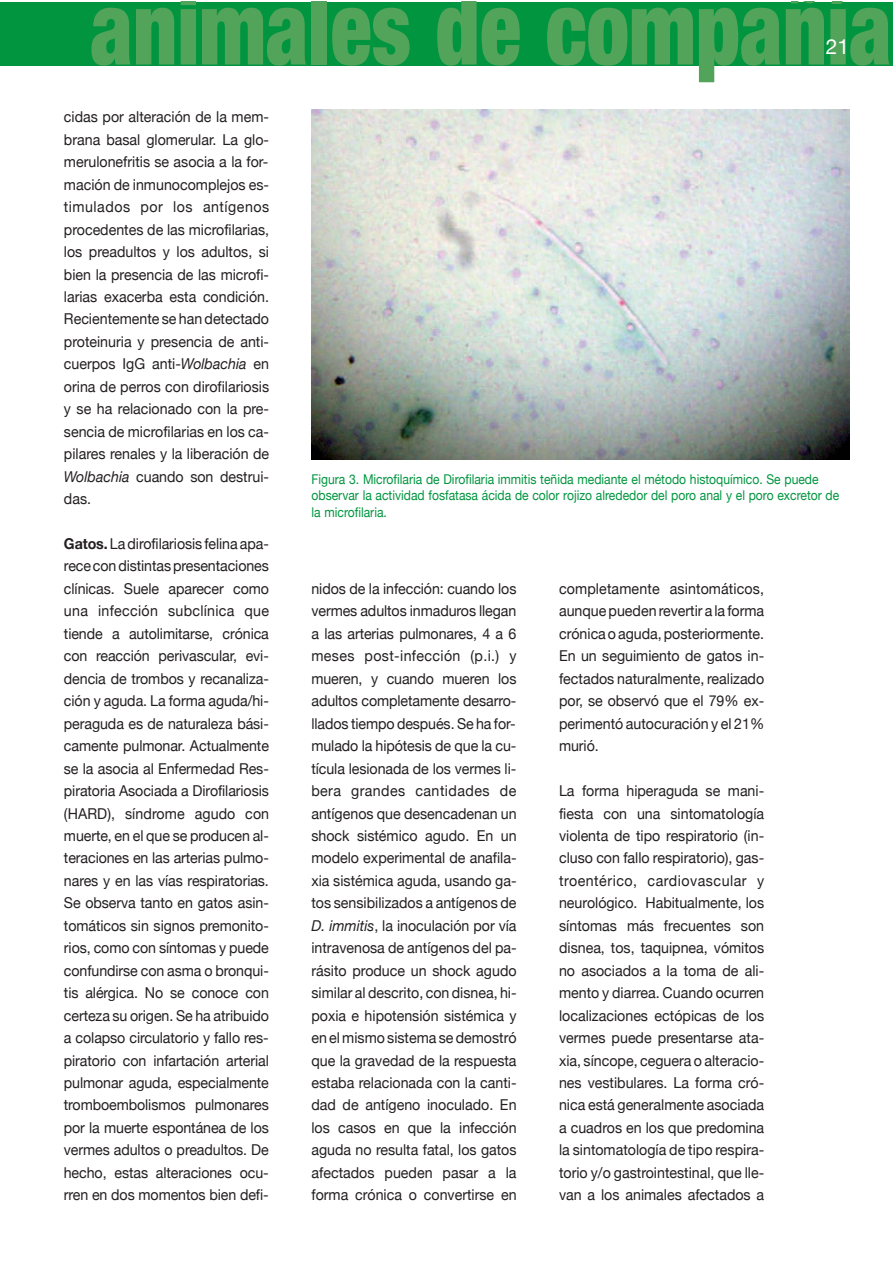
<style>
.page{position:relative;width:893px;height:1263px;background:#fff}
.page>*{position:absolute;margin:0;border:0;box-sizing:border-box;transform-origin:0 0}
.t1{font:900 condensed 102.45px "Helvetica Neue";color:#52a45a;scale:.83 1}
.t2{font:21px "Helvetica Neue";color:#fff}
.t3{font:15px/22.5px "Helvetica Neue";color:#231f20;text-align:justify;scale:.95 1}
.t4{font:13.5px/16.5px "Helvetica Neue";color:#01953f;scale:.9 1}
.s1{font-style:italic}
.s2{font-weight:700}
</style>
<div class="page">
<div style="left:0;top:2px;width:893px;height:64px;background:#01953f"></div>
<img style="left:312px;top:109px;width:537px;height:351px">
<h1 class="t1" style="left:90px;top:-35px;width:967px">animales de compañía</h1>
<p class="t3" style="left:64px;top:106px;width:218px">cidas por alteración de la mem&shy;brana basal glomerular. La glo&shy;merulonefritis se asocia a la for&shy;mación de inmunocomplejos es&shy;timulados por los antígenos procedentes de las microfilarias, los preadultos y los adultos, si bien la presencia de las microfi&shy;larias exacerba esta condición.<br>Recientemente se han detectado proteinuria y presencia de anti&shy;cuerpos IgG anti-<span class="s1">Wolbachia</span> en orina de perros con dirofilariosis y se ha relacionado con la pre&shy;sencia de microfilarias en los ca&shy;pilares renales y la liberación de <span class="s1">Wolbachia</span> cuando son destrui&shy;das.</p>
<p class="t3" style="left:64px;top:532px;width:218px"><span class="s2">Gatos.</span> La dirofilariosis felina apa&shy;rece con distintas presentaciones clínicas. Suele aparecer como una infección subclínica que tiende a autolimitarse, crónica con reacción perivascular, evi&shy;dencia de trombos y recanaliza&shy;ción y aguda. La forma aguda/hi&shy;peraguda es de naturaleza bási&shy;camente pulmonar. Actualmente se la asocia al Enfermedad Res&shy;piratoria Asociada a Dirofilariosis (HARD), síndrome agudo con muerte, en el que se producen al&shy;teraciones en las arterias pulmo&shy;nares y en las vías respiratorias.<br>Se observa tanto en gatos asin&shy;tomáticos sin signos premonito&shy;rios, como con síntomas y puede confundirse con asma o bronqui&shy;tis alérgica. No se conoce con certeza su origen. Se ha atribuido a colapso circulatorio y fallo res&shy;piratorio con infartación arterial pulmonar aguda, especialmente tromboembolismos pulmonares por la muerte espontánea de los vermes adultos o preadultos. De hecho, estas alteraciones ocu&shy;rren en dos momentos bien defi-</p>
<h2 class="t2" style="left:826px;top:34px;width:25px">21</h2>
<p class="t4" style="left:312px;top:471px;width:588px">Figura 3. Microfilaria de Dirofilaria immitis teñida mediante el método histoquímico. Se puede observar la actividad fosfatasa ácida de color rojizo alrededor del poro anal y el poro excretor de la microfilaria.</p>
<p class="t3" style="left:311px;top:577px;width:217px">nidos de la infección: cuando los vermes adultos inmaduros llegan a las arterias pulmonares, 4 a 6 meses post-infección (p.i.) y mueren, y cuando mueren los adultos completamente desarro&shy;llados tiempo después. Se ha for&shy;mulado la hipótesis de que la cu&shy;tícula lesionada de los vermes li&shy;bera grandes cantidades de antígenos que desencadenan un shock sistémico agudo. En un modelo experimental de anafila&shy;xia sistémica aguda, usando ga&shy;tos sensibilizados a antígenos de <span class="s1">D. immitis</span>, la inoculación por vía intravenosa de antígenos del pa&shy;rásito produce un shock agudo similar al descrito, con disnea, hi&shy;poxia e hipotensión sistémica y en el mismo sistema se demostró que la gravedad de la respuesta estaba relacionada con la canti&shy;dad de antígeno inoculado. En los casos en que la infección aguda no resulta fatal, los gatos afectados pueden pasar a la forma crónica o convertirse en</p>
<p class="t3" style="left:559px;top:577px;width:217px">completamente asintomáticos, aunque pueden revertir a la forma crónica o aguda, posteriormente.<br>En un seguimiento de gatos in&shy;fectados naturalmente, realizado por, se observó que el 79% ex&shy;perimentó autocuración y el 21% murió.</p>
<p class="t3" style="left:559px;top:779px;width:217px">La forma hiperaguda se mani&shy;fiesta con una sintomatología violenta de tipo respiratorio (in&shy;cluso con fallo respiratorio), gas&shy;troentérico, cardiovascular y neurológico. Habitualmente, los síntomas más frecuentes son disnea, tos, taquipnea, vómitos no asociados a la toma de ali&shy;mento y diarrea. Cuando ocurren localizaciones ectópicas de los vermes puede presentarse ata&shy;xia, síncope, ceguera o alteracio&shy;nes vestibulares. La forma cró&shy;nica está generalmente asociada a cuadros en los que predomina la sintomatología de tipo respira&shy;torio y/o gastrointestinal, que lle&shy;van a los animales afectados a</p>
</div>
